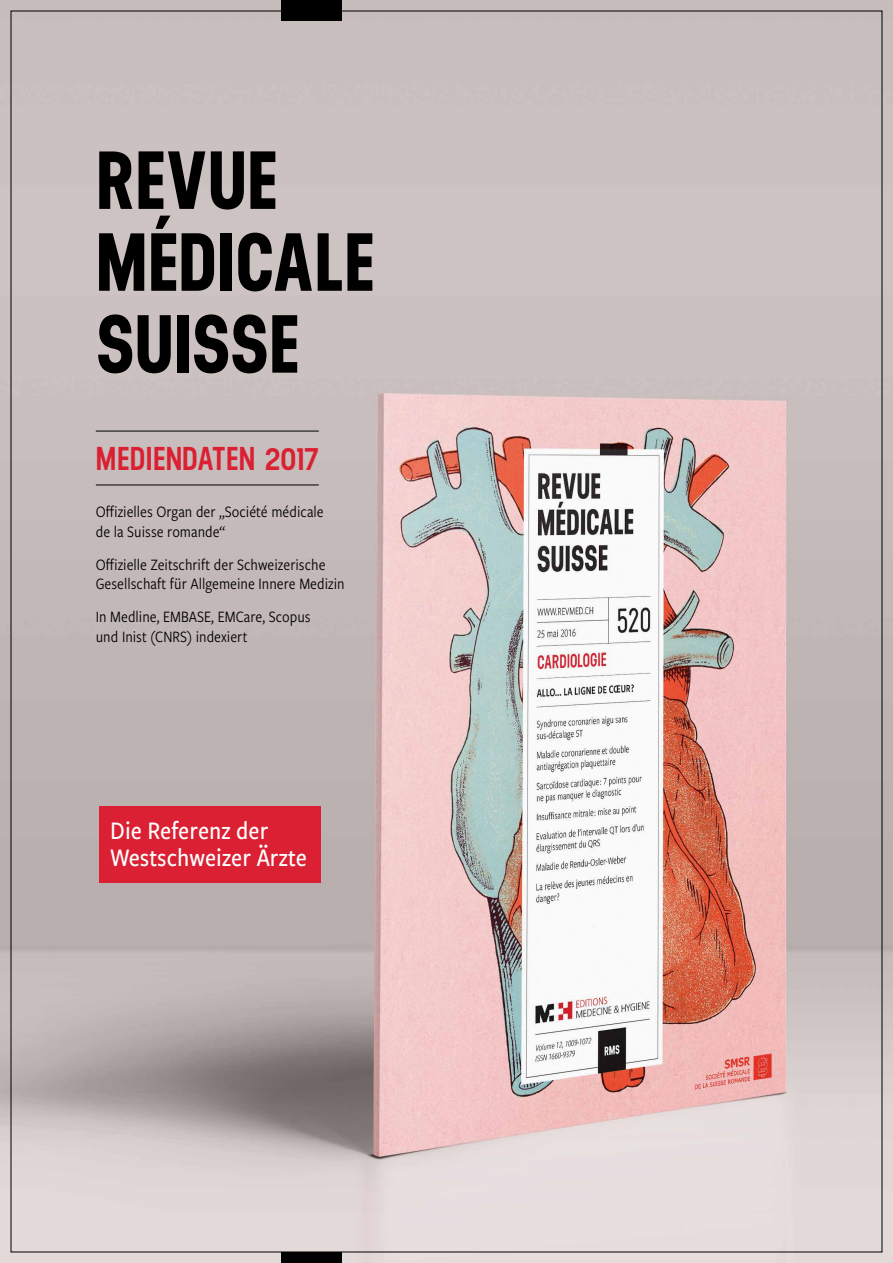
<style>
.page{position:relative;width:893px;height:1263px;background:#fff}
.page>*{position:absolute;margin:0;border:0;box-sizing:border-box;transform-origin:0 0}
.t1{font:700 82.05px/81.9px "Neusa";letter-spacing:.005em;color:#000}
.t2{font:600 33px "Neusa";color:#da2032}
.t3{font:500 26.25px/27px "Freight Sans Cnd Pro";color:#fff}
.t4{font:16.5px/19.8px "Freight Sans Cnd Pro";color:#000}
</style>
<div class="page">
<img style="left:0;top:0;width:893px;height:1263px">
<hr style="left:96px;top:431px;width:223px;height:1px;background:#000">
<hr style="left:96px;top:485px;width:223px;height:1px;background:#000">
<div style="left:281px;top:0;width:61px;height:20px;background:#000"></div>
<div style="left:281px;top:1252px;width:61px;height:11px;background:#000"></div>
<div style="left:100px;top:806px;width:221px;height:77px;background:#da2032"></div>
<h1 class="t1" style="left:96px;top:137px;width:279px">REVUE<br>MÉDICALE<br>SUISSE</h1>
<h2 class="t2" style="left:96px;top:436px;width:224px">MEDIENDATEN 2017</h2>
<p class="t4" style="left:96px;top:501px;width:229px">Offizielles Organ der „Société médicale de la Suisse romande“</p>
<p class="t4" style="left:96px;top:554px;width:250px">Offizielle Zeitschrift der Schweizerische<br>Gesellschaft für Allgemeine Innere Medizin</p>
<p class="t4" style="left:96px;top:606px;width:216px">In Medline, EMBASE, EMCare, Scopus und Inist (CNRS) indexiert</p>
<h3 class="t3" style="left:110px;top:815px;width:198px">Die Referenz der<br>Westschweizer Ärzte</h3>
</div>
